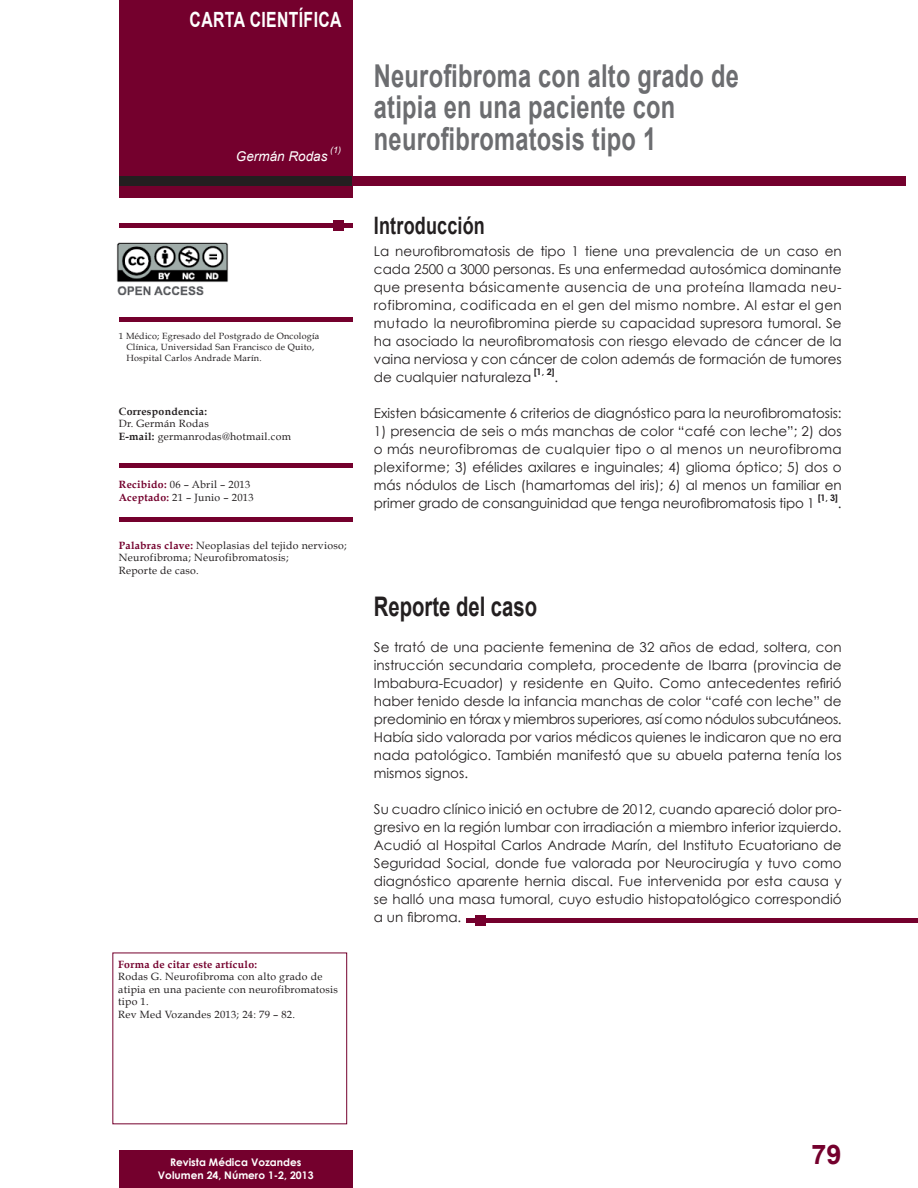
<style>
.page{position:relative;width:918px;height:1188px;background:#fff}
.page>*{position:absolute;margin:0;border:0;box-sizing:border-box;transform-origin:0 0}
.t1{font:700 31.5px "Arial";letter-spacing:.01em;color:#6c6d70;scale:.75 1}
.t2{font:700 27px "Arial";color:#231f20;scale:.75 1}
.t3{font:700 27px "Arial";color:#74002d}
.t4{font:700 24px "Arial";letter-spacing:.01em;color:#231f20;scale:.75 1}
.t5{font:700 21px "Arial";letter-spacing:.025em;color:#fff;scale:.75 1}
.t6{font:13.5px/18px "Century Gothic";letter-spacing:-.005em;color:#231f20;text-align:justify}
.t7{font:italic 13.5px "Arial";color:#fff}
.t8{font:10.5px/12.6px "Book Antiqua";letter-spacing:.025em;color:#231f20}
.t9{font:700 10.5px "Century Gothic";color:#fff}
.t10{font:700 10.5px "Book Antiqua";letter-spacing:.025em;color:#74002d}
.t11{font:700 10.5px "Book Antiqua";letter-spacing:.025em;color:#231f20}
.t12{font:9px "Book Antiqua";letter-spacing:.025em;color:#231f20}
.t13{font:700 9px "Century Gothic";color:#231f20}
.t14{font:italic 9px "Arial";color:#fff}
.s1{font-weight:700}
.s2{font-weight:700;color:#74002d}
</style>
<div class="page">
<div style="left:119px;top:0;width:234px;height:198px;background:#74002d"></div>
<hr style="left:119px;top:318px;width:234px;height:4px;background:#74002d">
<hr style="left:119px;top:223px;width:234px;height:4px;background:#74002d">
<div style="left:119px;top:463px;width:234px;height:5px;background:#74002d"></div>
<hr style="left:119px;top:517px;width:234px;height:4px;background:#74002d">
<img style="left:116px;top:242px;width:112px;height:54px">
<div style="left:333px;top:220px;width:11px;height:11px;background:#74002d"></div>
<div style="left:353px;top:176px;width:552px;height:10px;background:#74002d"></div>
<div style="left:119px;top:176px;width:233px;height:10px;background:#231f20"></div>
<div style="left:467px;top:918px;width:451px;height:5px;background:#74002d"></div>
<div style="left:476px;top:915px;width:10px;height:11px;background:#74002d"></div>
<div style="left:119px;top:1150px;width:234px;height:38px;background:#74002d"></div>
<p class="t5" style="left:190px;top:5px;width:204px">CARTA CIENTÍFICA</p>
<p class="t14" style="left:330px;top:144px;width:12px">(1)</p>
<p class="t7" style="left:236px;top:147px;width:93px">Germán Rodas</p>
<p class="t12" style="left:119px;top:330px;width:202px">1 Médico; Egresado del Postgrado de Oncología</p>
<p class="t12" style="left:126px;top:341px;width:189px">Clínica, Universidad San Francisco de Quito,</p>
<p class="t12" style="left:126px;top:352px;width:137px">Hospital Carlos Andrade Marín.</p>
<p class="t11" style="left:119px;top:405px;width:90px">Correspondencia:</p>
<p class="t8" style="left:119px;top:418px;width:91px">Dr. Germán Rodas</p>
<p class="t8" style="left:119px;top:430px;width:174px"><span class="s1">E-mail:</span> germanrodas@hotmail.com</p>
<p class="t8" style="left:119px;top:478px;width:133px"><span class="s2">Recibido:</span> 06 – Abril – 2013</p>
<p class="t8" style="left:119px;top:491px;width:136px"><span class="s2">Aceptado:</span> 21 – Junio – 2013</p>
<p class="t8" style="left:119px;top:539px;width:229px"><span class="s2">Palabras clave:</span> Neoplasias del tejido nervioso;<br>Neurofibroma; Neurofibromatosis;</p>
<p class="t8" style="left:119px;top:564px;width:82px">Reporte de caso.</p>
<p class="t10" style="left:118px;top:958px;width:140px">Forma de citar este artículo:</p>
<p class="t8" style="left:118px;top:970px;width:221px">Rodas G. Neurofibroma con alto grado de atipia en una paciente con neurofibromatosis tipo 1.</p>
<p class="t8" style="left:118px;top:1008px;width:178px">Rev Med Vozandes 2013; 24: 79 – 82.</p>
<p class="t1" style="left:374px;top:55px;width:488px">Neurofibroma con alto grado de</p>
<p class="t1" style="left:374px;top:86px;width:403px">atipia en una paciente con</p>
<p class="t1" style="left:374px;top:118px;width:378px">neurofibromatosis tipo 1</p>
<p class="t4" style="left:374px;top:209px;width:149px">Introducción</p>
<p class="t6" style="left:374px;top:242px;width:469px">La neurofibromatosis de tipo 1 tiene una prevalencia de un caso en cada 2500 a 3000 personas. Es una enfermedad autosómica dominante que presenta básicamente ausencia de una proteína llamada neu&shy;rofibromina, codificada en el gen del mismo nombre. Al estar el gen mutado la neurofibromina pierde su capacidad supresora tumoral. Se ha asociado la neurofibromatosis con riesgo elevado de cáncer de la vaina nerviosa y con cáncer de colon además de formación de tumores de cualquier naturaleza</p>
<p class="t13" style="left:534px;top:366px;width:22px">[1, 2]</p>
<p class="t6" style="left:555px;top:368px;width:5px">.</p>
<p class="t6" style="left:374px;top:404px;width:469px">Existen básicamente 6 criterios de diagnóstico para la neurofibromatosis:</p>
<p class="t6" style="left:374px;top:422px;width:469px">1) presencia de seis o más manchas de color “café con leche”; 2) dos o más neurofibromas de cualquier tipo o al menos un neurofibroma plexiforme; 3) efélides axilares e inguinales; 4) glioma óptico; 5) dos o más nódulos de Lisch (hamartomas del iris); 6) al menos un familiar en primer grado de consanguinidad que tenga neurofibromatosis tipo 1</p>
<p class="t13" style="left:818px;top:492px;width:22px">[1, 3]</p>
<p class="t6" style="left:838px;top:494px;width:5px">.</p>
<p class="t2" style="left:374px;top:589px;width:219px">Reporte del caso</p>
<p class="t6" style="left:374px;top:638px;width:469px">Se trató de una paciente femenina de 32 años de edad, soltera, con instrucción secundaria completa, procedente de Ibarra (provincia de Imbabura-Ecuador) y residente en Quito. Como antecedentes refirió haber tenido desde la infancia manchas de color “café con leche” de predominio en tórax y miembros superiores, así como nódulos subcutáneos.<br>Había sido valorada por varios médicos quienes le indicaron que no era nada patológico. También manifestó que su abuela paterna tenía los mismos signos.</p>
<p class="t6" style="left:374px;top:800px;width:469px">Su cuadro clínico inició en octubre de 2012, cuando apareció dolor pro&shy;gresivo en la región lumbar con irradiación a miembro inferior izquierdo.<br>Acudió al Hospital Carlos Andrade Marín, del Instituto Ecuatoriano de Seguridad Social, donde fue valorada por Neurocirugía y tuvo como diagnóstico aparente hernia discal. Fue intervenida por esta causa y se halló una masa tumoral, cuyo estudio histopatológico correspondió a un fibroma.</p>
<p class="t9" style="left:170px;top:1156px;width:133px">Revista Médica Vozandes</p>
<p class="t9" style="left:158px;top:1168px;width:157px">Volumen 24, Número 1-2, 2013</p>
<p class="t3" style="left:812px;top:1136px;width:32px">79</p>
</div>
